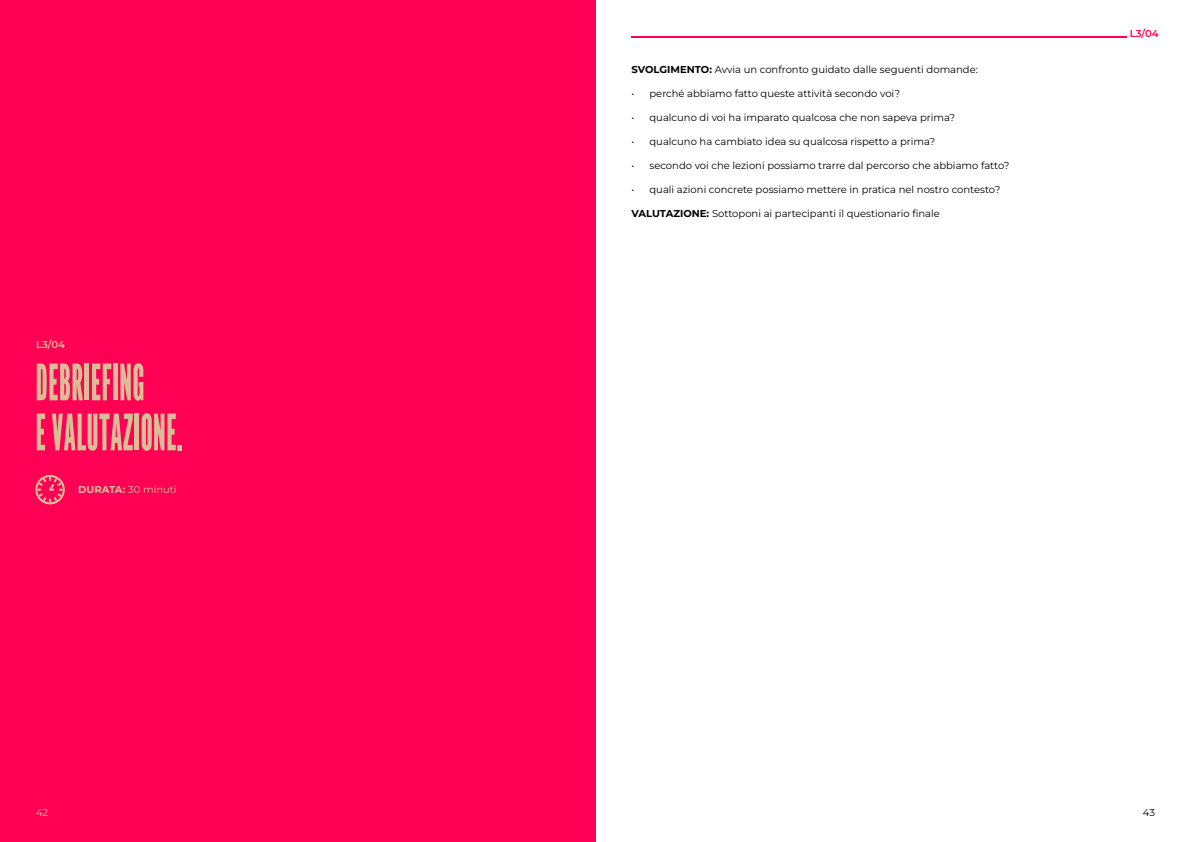
<style>
.page{position:relative;width:1191px;height:842px;background:#fff}
.page>*{position:absolute;margin:0;border:0;box-sizing:border-box;transform-origin:0 0}
.t1{font:condensed 50px/50px "League Gothic";color:#dbbd96}
.t2{font:10px "Montserrat";color:#000}
.t3{font:10px "Montserrat";color:#debf99}
.t4{font:600 10px "Montserrat";color:#ff0054}
.t5{font:600 10px "Montserrat";color:#dbbd96}
.t6{font:10px "Montserrat";color:#030303}
.s1{font-weight:700}
</style>
<div class="page">
<hr style="left:631px;top:36px;width:495px;height:1px;background:#ff0054">
<div style="left:0;top:0;width:595px;height:842px;background:#ff0054"></div>
<svg style="left:36px;top:475px;width:29px;height:29px"></svg>
<p class="t5" style="left:36px;top:337px;width:30px">L3/04</p>
<h1 class="t1" style="left:36px;top:358px;width:149px">DEBRIEFING<br>E VALUTAZIONE.</h1>
<p class="t3" style="left:78px;top:483px;width:100px"><span class="s1">DURATA:</span> 30 minuti</p>
<p class="t3" style="left:36px;top:806px;width:14px">42</p>
<p class="t2" style="left:631px;top:63px;width:348px"><span class="s1">SVOLGIMENTO:</span> Avvia un confronto guidato dalle seguenti domande:</p>
<p class="t2" style="left:631px;top:87px;width:270px">• perché abbiamo fatto queste attività secondo voi?</p>
<p class="t2" style="left:631px;top:111px;width:325px">• qualcuno di voi ha imparato qualcosa che non sapeva prima?</p>
<p class="t2" style="left:631px;top:135px;width:305px">• qualcuno ha cambiato idea su qualcosa rispetto a prima?</p>
<p class="t2" style="left:631px;top:159px;width:379px">• secondo voi che lezioni possiamo trarre dal percorso che abbiamo fatto?</p>
<p class="t2" style="left:631px;top:183px;width:370px">• quali azioni concrete possiamo mettere in pratica nel nostro contesto?</p>
<p class="t2" style="left:631px;top:207px;width:310px"><span class="s1">VALUTAZIONE:</span> Sottoponi ai partecipanti il questionario finale</p>
<p class="t4" style="left:1129px;top:27px;width:30px">L3/04</p>
<p class="t6" style="left:1142px;top:806px;width:14px">43</p>
</div>
